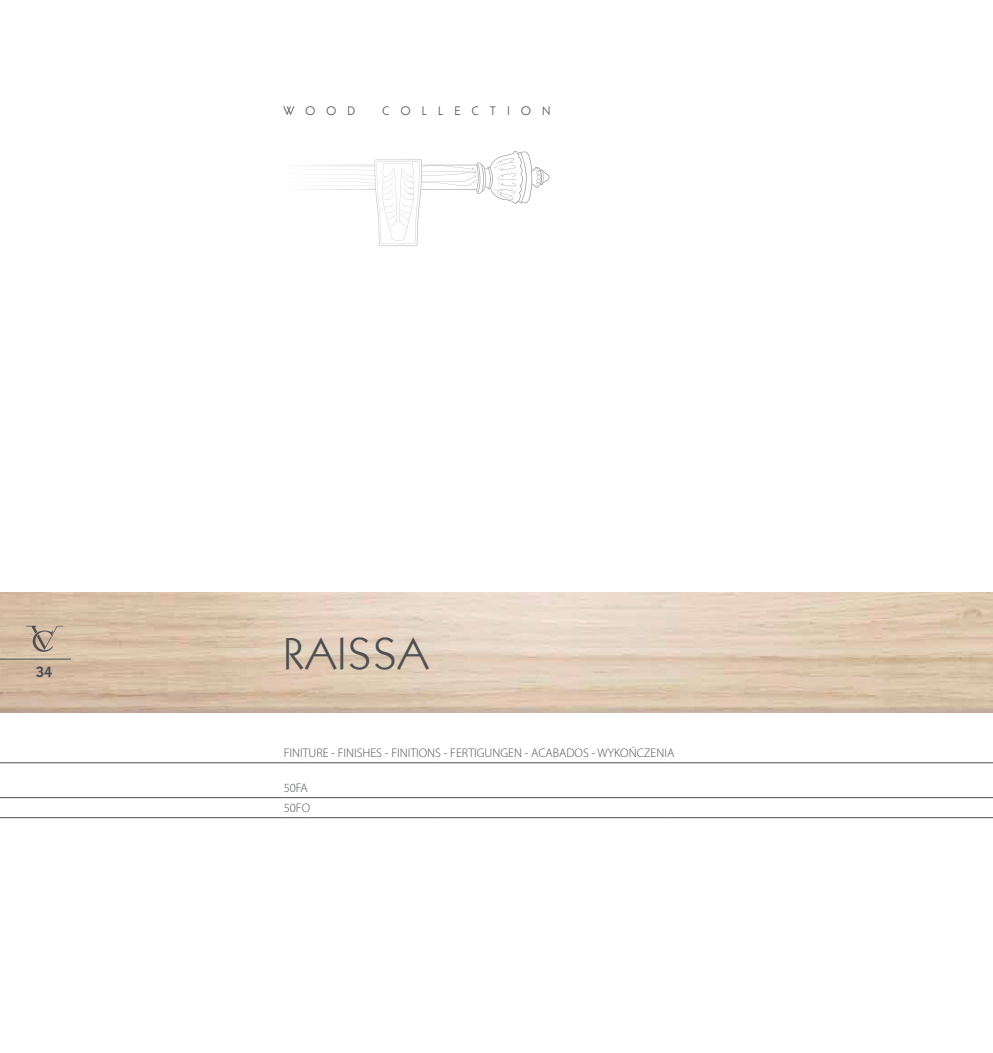
<style>
.page{position:relative;width:993px;height:1053px;background:#fff}
.page>*{position:absolute;margin:0;border:0;box-sizing:border-box;transform-origin:0 0}
.t1{font:45px "Kabel IT Cby BT";letter-spacing:.05em;color:#4d4f52}
.t2{font:600 15px "Kabel IT Cby BT";color:#4d4f52}
.t3{font:300 12.5px/20px "Myriad Pro";color:#4d4f52}
.t4{font:12.5px "Itc Kabel";letter-spacing:.905em;color:#4d4f52}
</style>
<div class="page">
<img style="left:0;top:592px;width:992px;height:120px">
<svg style="left:26px;top:625px;width:37px;height:26px"></svg>
<hr style="left:0;top:658px;width:71px;height:1px;background:#4d4f52">
<hr style="left:0;top:797px;width:283px;height:1px;background:#4d4f52">
<svg style="left:283px;top:797px;width:27px;height:1px"></svg>
<hr style="left:310px;top:797px;width:126px;height:1px;background:#4d4f52">
<hr style="left:436px;top:797px;width:234px;height:1px;background:#4d4f52">
<hr style="left:670px;top:797px;width:322px;height:1px;background:#4d4f52">
<hr style="left:0;top:817px;width:283px;height:1px;background:#4d4f52">
<svg style="left:283px;top:817px;width:27px;height:1px"></svg>
<hr style="left:310px;top:817px;width:126px;height:1px;background:#4d4f52">
<hr style="left:436px;top:817px;width:234px;height:1px;background:#4d4f52">
<hr style="left:670px;top:817px;width:322px;height:1px;background:#4d4f52">
<hr style="left:0;top:762px;width:283px;height:1px;background:#4d4f52">
<svg style="left:283px;top:762px;width:27px;height:1px"></svg>
<hr style="left:310px;top:762px;width:126px;height:1px;background:#4d4f52">
<hr style="left:436px;top:762px;width:234px;height:1px;background:#4d4f52">
<hr style="left:670px;top:762px;width:322px;height:1px;background:#4d4f52">
<svg style="left:303px;top:151px;width:246px;height:95px"></svg>
<p class="t2" style="left:36px;top:662px;width:18px">34</p>
<p class="t4" style="left:283px;top:106px;width:73px">WOOD</p>
<p class="t4" style="left:382px;top:106px;width:169px">COLLECTION</p>
<h1 class="t1" style="left:283px;top:626px;width:146px">RAISSA</h1>
<p class="t3" style="left:283px;top:744px;width:392px">FINITURE - FINISHES - FINITIONS - FERTIGUNGEN - ACABADOS - WYKOŃCZENIA</p>
<p class="t3" style="left:283px;top:779px;width:28px">50FA<br>50FO</p>
</div>
